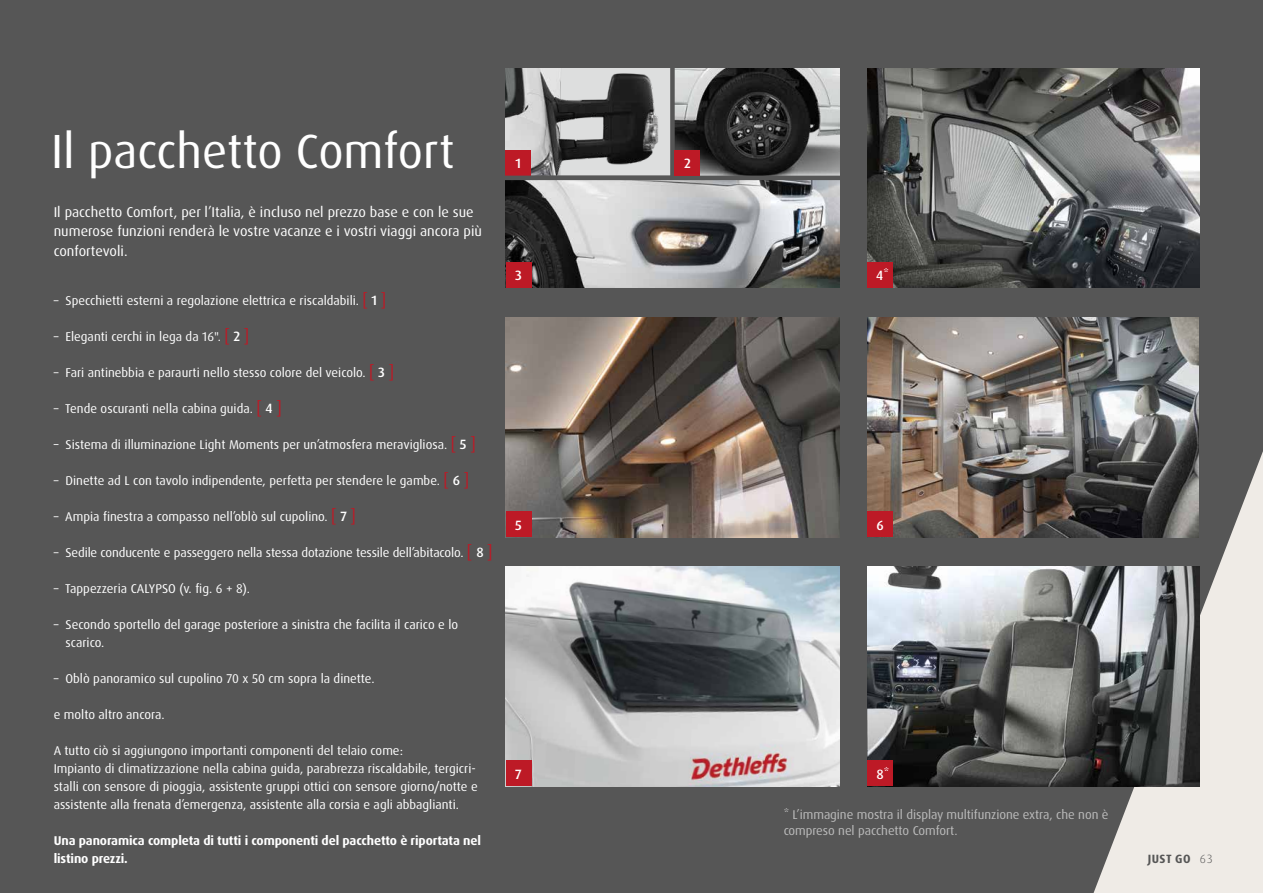
<style>
.page{position:relative;width:1263px;height:893px;background:#565656}
.page>*{position:absolute;margin:0;border:0;box-sizing:border-box;transform-origin:0 0}
.t1{font:48px "Dax Pro";color:#fff}
.t2{font:14.25px/19.5px "Dax Pro";color:#fff}
.t3{font:500 13.5px "Dax Pro";color:#fff}
.t4{font:12.75px/18px "Dax Pro";color:#fff}
.t5{font:700 12.75px/18px "Dax Pro";letter-spacing:-.01em;color:#fff}
.t6{font:700 12px "Dax Pro";letter-spacing:.035em;color:#565656}
.t7{font:300 12px "Dax OT";color:#565656}
.s1{font-size:16.5px;color:#bd1a26}
.s2{font-weight:500;font-size:13.5px}
.s3{font-weight:400;font-size:12.75px}
</style>
<div class="page">
<svg style="left:1093px;top:451px;width:170px;height:442px;fill:#efebe6"></svg>
<img style="left:506px;top:68px;width:164px;height:108px">
<img style="left:506px;top:317px;width:333px;height:220px">
<div style="left:506px;top:512px;width:25px;height:25px;background:#bd1a26"></div>
<img style="left:506px;top:180px;width:333px;height:108px">
<div style="left:506px;top:262px;width:25px;height:26px;background:#bd1a26"></div>
<div style="left:506px;top:150px;width:25px;height:26px;background:#bd1a26"></div>
<svg style="left:675px;top:68px;width:164px;height:108px;background:#505151"></svg>
<div style="left:675px;top:150px;width:25px;height:26px;background:#bd1a26"></div>
<img style="left:867px;top:68px;width:332px;height:220px">
<img style="left:506px;top:566px;width:333px;height:220px">
<img style="left:867px;top:317px;width:332px;height:220px">
<img style="left:867px;top:566px;width:332px;height:220px">
<div style="left:867px;top:512px;width:26px;height:25px;background:#bd1a26"></div>
<div style="left:506px;top:761px;width:25px;height:25px;background:#bd1a26"></div>
<div style="left:867px;top:761px;width:26px;height:25px;background:#bd1a26"></div>
<div style="left:867px;top:262px;width:25px;height:26px;background:#bd1a26"></div>
<h1 class="t1" style="left:51px;top:121px;width:405px">Il pacchetto Comfort</h1>
<p class="t2" style="left:54px;top:202px;width:430px">Il pacchetto Comfort, per l’Italia, è incluso nel prezzo base e con le sue numerose funzioni renderà le vostre vacanze e i vostri viaggi ancora più confortevoli.</p>
<p class="t4" style="left:54px;top:292px;width:334px">– Specchietti esterni a regolazione elettrica e riscaldabili. <span class="s1">[</span> <span class="s2">1</span> <span class="s1">]</span></p>
<p class="t4" style="left:54px;top:328px;width:197px">– Eleganti cerchi in lega da 16". <span class="s1">[</span> <span class="s2">2</span> <span class="s1">]</span></p>
<p class="t4" style="left:54px;top:364px;width:342px">– Fari antinebbia e paraurti nello stesso colore del veicolo. <span class="s1">[</span> <span class="s2">3</span> <span class="s1">]</span></p>
<p class="t4" style="left:54px;top:400px;width:229px">– Tende oscuranti nella cabina guida. <span class="s1">[</span> <span class="s2">4</span> <span class="s1">]</span></p>
<p class="t4" style="left:54px;top:436px;width:423px">– Sistema di illuminazione Light Moments per un’atmosfera meravigliosa. <span class="s1">[</span> <span class="s2">5</span> <span class="s1">]</span></p>
<p class="t4" style="left:54px;top:472px;width:417px">– Dinette ad L con tavolo indipendente, perfetta per stendere le gambe. <span class="s1">[</span> <span class="s2">6</span> <span class="s1">]</span></p>
<p class="t4" style="left:54px;top:508px;width:304px">– Ampia finestra a compasso nell’oblò sul cupolino. <span class="s1">[</span> <span class="s2">7</span> <span class="s1">]</span></p>
<p class="t4" style="left:54px;top:544px;width:440px">– Sedile conducente e passeggero nella stessa dotazione tessile dell’abitacolo. <span class="s1">[</span> <span class="s2">8</span> <span class="s1">]</span></p>
<p class="t4" style="left:54px;top:580px;width:198px">– Tappezzeria CALYPSO (v. fig. 6 + 8).</p>
<p class="t4" style="left:66px;top:616px;width:394px;text-indent:-12px">– Secondo sportello del garage posteriore a sinistra che facilita il carico e lo scarico.</p>
<p class="t4" style="left:54px;top:670px;width:322px">– Oblò panoramico sul cupolino 70 x 50 cm sopra la dinette.</p>
<p class="t4" style="left:54px;top:706px;width:113px">e molto altro ancora.</p>
<p class="t4" style="left:54px;top:742px;width:426px">A tutto ciò si aggiungono importanti componenti del telaio come:<br>Impianto di climatizzazione nella cabina guida, parabrezza riscaldabile, tergicri&shy;stalli con sensore di pioggia, assistente gruppi ottici con sensore giorno/notte e assistente alla frenata d’emergenza, assistente alla corsia e agli abbaglianti.</p>
<p class="t5" style="left:54px;top:832px;width:429px">Una panoramica completa di tutti i componenti del pacchetto è riportata nel listino prezzi.</p>
<p class="t3" style="left:516px;top:155px;width:7px">1</p>
<p class="t3" style="left:684px;top:155px;width:8px">2</p>
<p class="t3" style="left:515px;top:267px;width:8px">3</p>
<p class="t3" style="left:515px;top:516px;width:8px">5</p>
<p class="t3" style="left:876px;top:267px;width:14px">4<span class="s3">*</span></p>
<p class="t3" style="left:876px;top:516px;width:9px">6</p>
<p class="t3" style="left:515px;top:765px;width:8px">7</p>
<p class="t3" style="left:876px;top:765px;width:14px">8<span class="s3">*</span></p>
<p class="t4" style="left:783px;top:806px;width:326px;line-height:16.5px">* L’immagine mostra il display multifunzione extra, che non è compreso nel pacchetto Comfort.</p>
<p class="t6" style="left:1148px;top:851px;width:44px">JUST GO</p>
<p class="t7" style="left:1200px;top:851px;width:14px">63</p>
</div>
